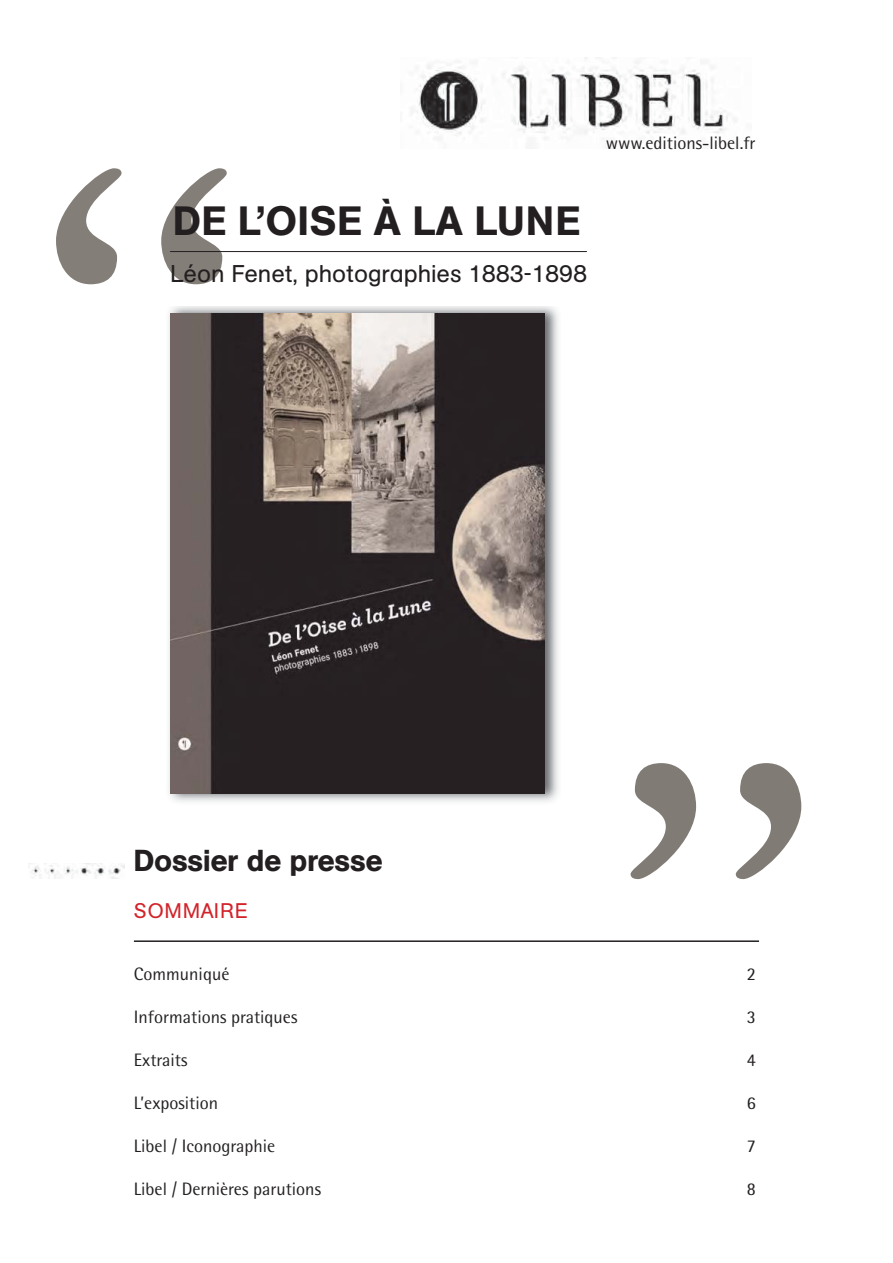
<style>
.page{position:relative;width:893px;height:1263px;background:#fff}
.page>*{position:absolute;margin:0;border:0;box-sizing:border-box;transform-origin:0 0}
.t1{font:630px "Garamond Three SC";color:#847e79}
.t2{font:630px "Garamond Three SC";color:#807b75}
.t3{font:40.5px "AG Schoolbook Medium A";letter-spacing:.02em;color:#231f20}
.t4{font:30px "AG Schoolbook Medium A";color:#231f20}
.t5{font:24px "AG Schoolbook Regular A";color:#231f20}
.t6{font:21px "AG Schoolbook Regular A";letter-spacing:.02em;color:#d2232a}
.t7{font:18px "Rotis Semi Sans Std";color:#231f20}
</style>
<div class="page">
<hr style="left:134px;top:940px;width:625px;height:2px;background:#231f20">
<img style="left:168px;top:306px;width:390px;height:496px">
<img style="left:170px;top:313px;width:374px;height:480px">
<img style="left:411px;top:57px;width:326px;height:83px">
<img style="left:29px;top:863px;width:95px;height:15px">
<hr style="left:170px;top:251px;width:417px;height:1px;background:#231f20">
<h1 class="t1" style="left:19px;top:149px;width:247px">“</h1>
<h2 class="t3" style="left:173px;top:207px;width:409px">DE L’OISE À LA LUNE</h2>
<h3 class="t5" style="left:170px;top:265px;width:418px">Léon Fenet, photographies 1883-1898</h3>
<p class="t7" style="left:606px;top:136px;width:151px">www.editions-libel.fr</p>
<h3 class="t4" style="left:134px;top:850px;width:250px">Dossier de presse</h3>
<p class="t6" style="left:134px;top:903px;width:115px">SOMMAIRE</p>
<h1 class="t2" style="left:593px;top:744px;width:247px">”</h1>
<p class="t7" style="left:134px;top:967px;width:97px">Communiqué</p>
<p class="t7" style="left:747px;top:967px;width:11px">2</p>
<p class="t7" style="left:134px;top:1010px;width:165px">Informations pratiques</p>
<p class="t7" style="left:747px;top:1010px;width:11px">3</p>
<p class="t7" style="left:134px;top:1053px;width:55px">Extraits</p>
<p class="t7" style="left:747px;top:1053px;width:11px">4</p>
<p class="t7" style="left:134px;top:1096px;width:86px">L’exposition</p>
<p class="t7" style="left:747px;top:1096px;width:11px">6</p>
<p class="t7" style="left:134px;top:1138px;width:143px">Libel / Iconographie</p>
<p class="t7" style="left:747px;top:1138px;width:11px">7</p>
<p class="t7" style="left:134px;top:1181px;width:189px">Libel / Dernières parutions</p>
<p class="t7" style="left:747px;top:1181px;width:11px">8</p>
</div>
